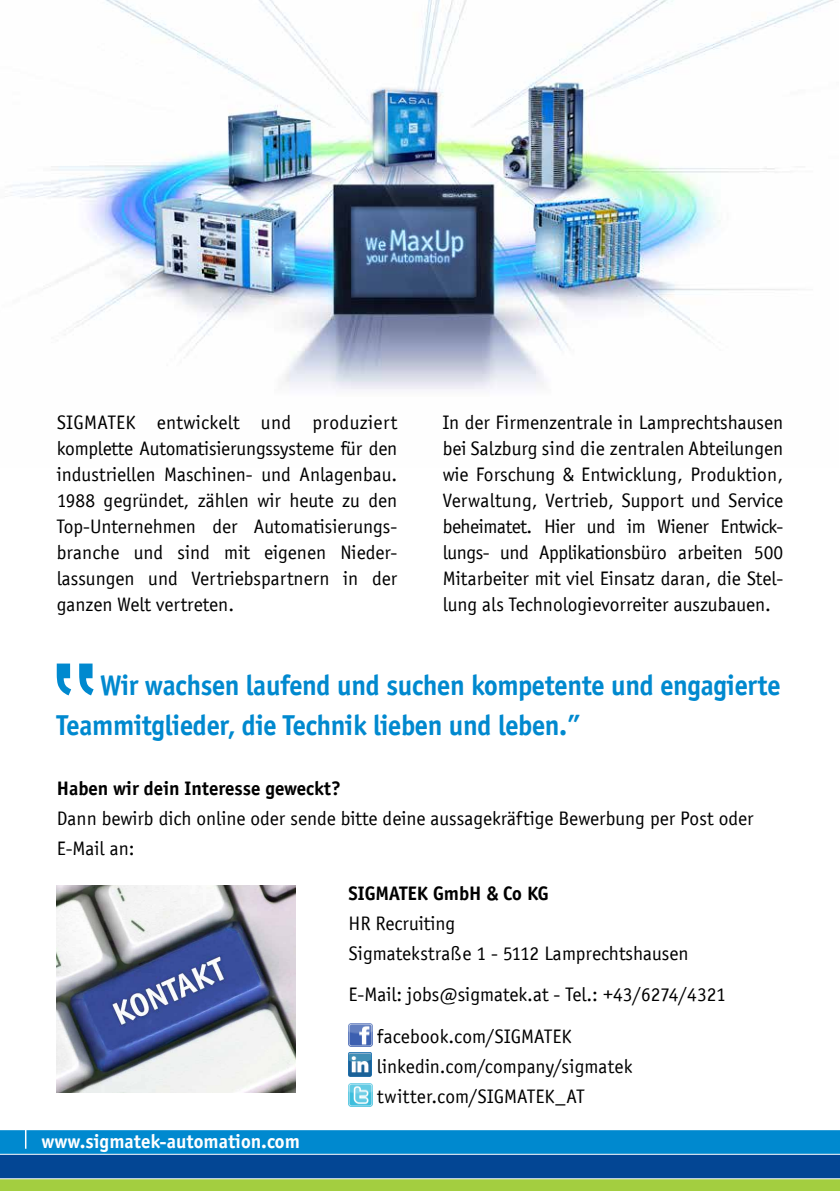
<style>
.page{position:relative;width:840px;height:1191px;background:#fff}
.page>*{position:absolute;margin:0;border:0;box-sizing:border-box;transform-origin:0 0}
.t1{font:700 29.4px/40px "Officina Sans EF";letter-spacing:-.01em;color:#0089cf;scale:.95 1}
.t2{font:20px/26px "Officina Sans EF";color:#000}
.t3{font:700 20px "Officina Sans EF";color:#000}
.t4{font:700 20px "Officina Sans EF";color:#fff}
</style>
<div class="page">
<div style="left:0;top:1178px;width:839px;height:13px;background:#a3ce40"></div>
<div style="left:0;top:1129px;width:839px;height:25px;background:#0089cf"></div>
<div style="left:0;top:1154px;width:839px;height:24px;background:#034694"></div>
<hr style="left:0;top:1153px;width:839px;height:1px;background:#fff">
<hr style="left:0;top:1129px;width:839px;height:1px;background:#fff">
<hr style="left:0;top:1178px;width:839px;height:1px;background:#fff">
<svg style="left:25px;top:1130px;width:1px;height:18px"></svg>
<img style="left:57px;top:885px;width:238px;height:207px">
<img style="left:5px;top:0;width:829px;height:390px">
<img style="left:348px;top:1023px;width:24px;height:23px">
<img style="left:348px;top:1053px;width:23px;height:23px">
<img style="left:348px;top:1083px;width:24px;height:23px">
<svg style="left:57px;top:663px;width:37px;height:32px"></svg>
<p class="t2" style="left:57px;top:409px;width:342px;text-align:justify">SIGMATEK entwickelt und produziert komplette Automatisierungssysteme für den industriellen Maschinen- und Anlagenbau.<br>1988 gegründet, zählen wir heute zu den Top-Unternehmen der Automatisierungs&shy;branche und sind mit eigenen Nieder&shy;lassungen und Vertriebspartnern in der ganzen Welt vertreten.</p>
<p class="t2" style="left:442px;top:409px;width:342px;text-align:justify">In der Firmenzentrale in Lamprechtshausen bei Salzburg sind die zentralen Abteilungen wie Forschung &amp; Entwicklung, Produktion, Verwaltung, Vertrieb, Support und Service beheimatet. Hier und im Wiener Entwick&shy;lungs- und Applikationsbüro arbeiten 500<br>Mitarbeiter mit viel Einsatz daran, die Stel&shy;lung als Technologievorreiter auszubauen.</p>
<h1 class="t1" style="left:57px;top:665px;width:763px;text-indent:43px">Wir wachsen laufend und suchen kompetente und engagierte<br>Teammitglieder, die Technik lieben und leben.”</h1>
<p class="t3" style="left:57px;top:776px;width:285px">Haben wir dein Interesse geweckt?</p>
<p class="t2" style="left:57px;top:804px;width:698px;line-height:30px">Dann bewirb dich online oder sende bitte deine aussagekräftige Bewerbung per Post oder<br>E-Mail an:</p>
<p class="t4" style="left:41px;top:1129px;width:260px">www.sigmatek-automation.com</p>
<p class="t3" style="left:348px;top:881px;width:201px">SIGMATEK GmbH &amp; Co KG</p>
<p class="t2" style="left:348px;top:908px;width:341px;line-height:30px">HR Recruiting<br>Sigmatekstraße 1 - 5112 Lamprechtshausen</p>
<p class="t2" style="left:377px;top:974px;width:350px;line-height:41.4px;text-indent:-29px">E-Mail: jobs@sigmatek.at - Tel.: +43/6274/4321 facebook.com/SIGMATEK</p>
<p class="t2" style="left:376px;top:1051px;width:257px;line-height:30px">linkedin.com/company/sigmatek twitter.com/SIGMATEK_AT</p>
</div>
